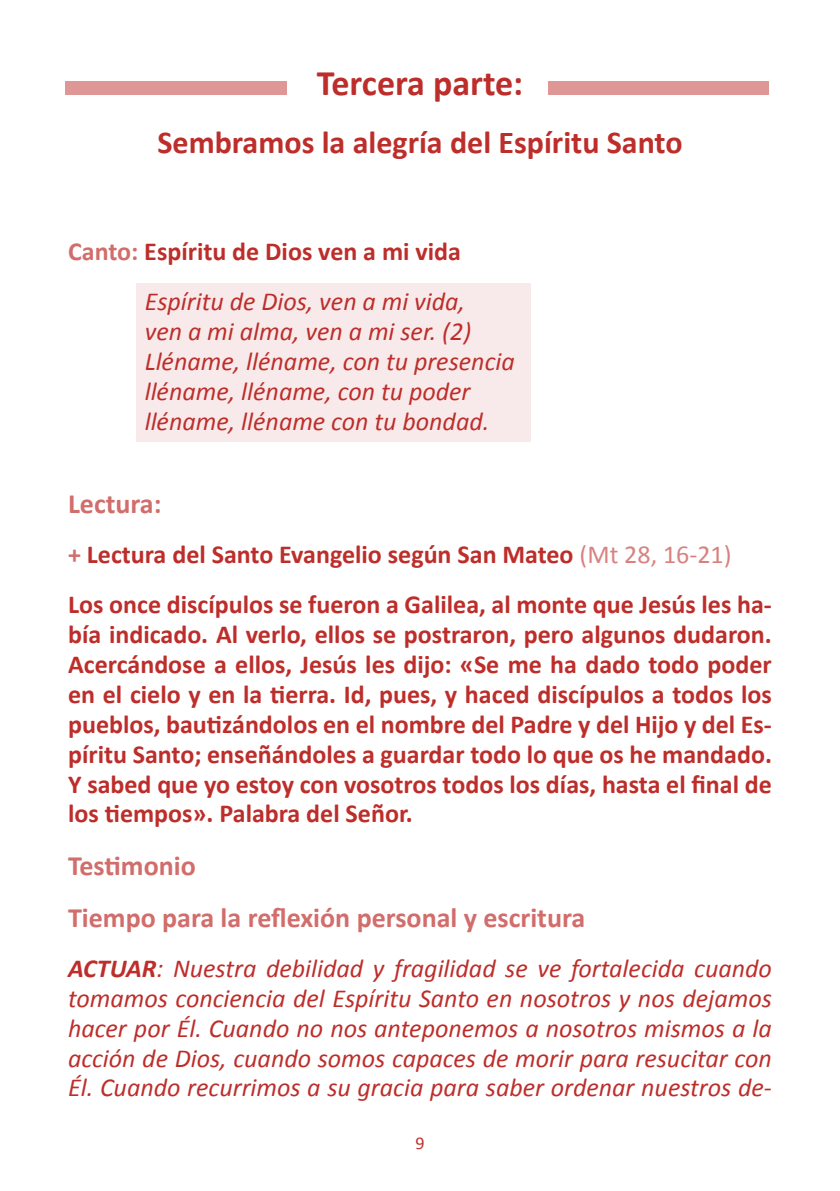
<style>
.page{position:relative;width:840px;height:1191px;background:#fff}
.page>*{position:absolute;margin:0;border:0;box-sizing:border-box;transform-origin:0 0}
.t1{font:700 36px "Calibri";color:#bd2e2b}
.t2{font:700 32px "Calibri";color:#bd2e2b}
.t3{font:700 28px/52.2px "Calibri";color:#d16d6b}
.t4{font:700 26px/29.8px "Calibri";color:#bd2e2b}
.t5{font:italic 26px/29.8px "Calibri";color:#bd2e2b;text-align:right}
.t6{font:18px "Calibri";color:#bd2e2b}
.s1{font-weight:700;font-style:normal;color:#d16d6b}
.s2{font-weight:700;font-style:normal}
.s3{color:#d16d6b}
.s4{font-weight:400;color:#d88280}
.s5{font-weight:700}
</style>
<div class="page">
<div style="left:136px;top:283px;width:394px;height:159px;background:#f8eaea"></div>
<div style="left:65px;top:81px;width:221px;height:13px;background:#de9795"></div>
<div style="left:548px;top:81px;width:220px;height:13px;background:#de9795"></div>
<h1 class="t1" style="left:316px;top:60px;width:208px">Tercera parte:</h1>
<p class="t2" style="left:157px;top:122px;width:526px">Sembramos la alegría del Espíritu Santo</p>
<p class="t5" style="left:68px;top:226px;width:398px;line-height:49.8px"><span class="s1">Canto:</span> <span class="s2">Espíritu de Dios ven a mi vida<br></span>Espíritu de Dios, ven a mi vida,</p>
<p class="t5" style="left:145px;top:315px;width:371px;text-align:left">ven a mi alma, ven a mi ser. (2)<br>Lléname, lléname, con tu presencia lléname, lléname, con tu poder lléname, lléname con tu bondad.</p>
<p class="t3" style="left:68px;top:478px;width:95px">Lectura:</p>
<p class="t4" style="left:68px;top:529px;width:704px;line-height:49.8px"><span class="s3">+</span> Lectura del Santo Evangelio según San Mateo <span class="s4">(Mt 28, 16-21)<br></span>Los once discípulos se fueron a Galilea, al monte que Jesús les ha-</p>
<p class="t4" style="left:68px;top:619px;width:705px;text-align:justify">bía indicado. Al verlo, ellos se postraron, pero algunos dudaron.<br>Acercándose a ellos, Jesús les dijo: «Se me ha dado todo poder en el cielo y en la tierra. Id, pues, y haced discípulos a todos los pueblos, bautizándolos en el nombre del Padre y del Hijo y del Es&shy;píritu Santo; enseñándoles a guardar todo lo que os he mandado.<br>Y sabed que yo estoy con vosotros todos los días, hasta el final de los tiempos». Palabra del Señor.</p>
<p class="t3" style="left:68px;top:839px;width:518px">Testimonio<br>Tiempo para la reflexión personal y escritura</p>
<p class="t5" style="left:68px;top:952px;width:704px;text-align:justify"><span class="s5">ACTUAR</span>: Nuestra debilidad y fragilidad se ve fortalecida cuando tomamos conciencia del Espíritu Santo en nosotros y nos dejamos hacer por Él. Cuando no nos anteponemos a nosotros mismos a la acción de Dios, cuando somos capaces de morir para resucitar con Él. Cuando recurrimos a su gracia para saber ordenar nuestros de-</p>
<p class="t6" style="left:415px;top:1131px;width:11px">9</p>
</div>
